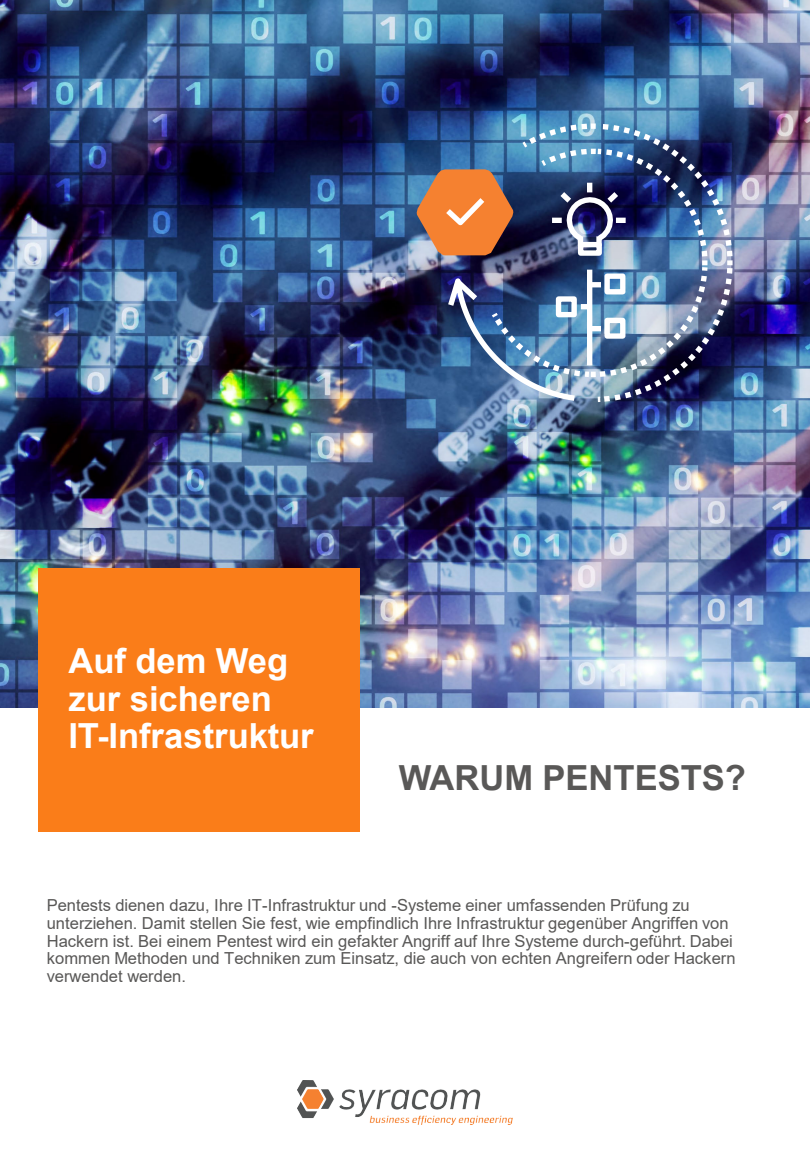
<style>
.page{position:relative;width:810px;height:1170px;background:#fff}
.page>*{position:absolute;margin:0;border:0;box-sizing:border-box;transform-origin:0 0}
.t1{font:700 34.5px/37.2px "Arial";color:#fff}
.t2{font:700 34.5px "Arial";color:#595857}
.t3{font:16.5px/17.9px "Arial";color:#595857}
.s1{color:#fa7d19}
</style>
<div class="page">
<img style="left:298px;top:1081px;width:215px;height:43px">
<img style="left:0;top:0;width:810px;height:708px">
<div style="left:38px;top:568px;width:321px;height:264px;background:#fa7d19"></div>
<img style="left:417px;top:121px;width:319px;height:284px">
<p class="t1" style="left:68px;top:643px;width:247px;text-indent:-20px"><span class="s1">−</span>Auf dem Weg zur sicheren<br>IT-Infrastruktur</p>
<p class="t2" style="left:399px;top:753px;width:349px">WARUM PENTESTS?</p>
<p class="t3" style="left:47px;top:896px;width:690px">Pentests dienen dazu, Ihre IT-Infrastruktur und -Systeme einer umfassenden Prüfung zu unterziehen. Damit stellen Sie fest, wie empfindlich Ihre Infrastruktur gegenüber Angriffen von Hackern ist. Bei einem Pentest wird ein gefakter Angriff auf Ihre Systeme durch-geführt. Dabei kommen Methoden und Techniken zum Einsatz, die auch von echten Angreifern oder Hackern verwendet werden.</p>
</div>
